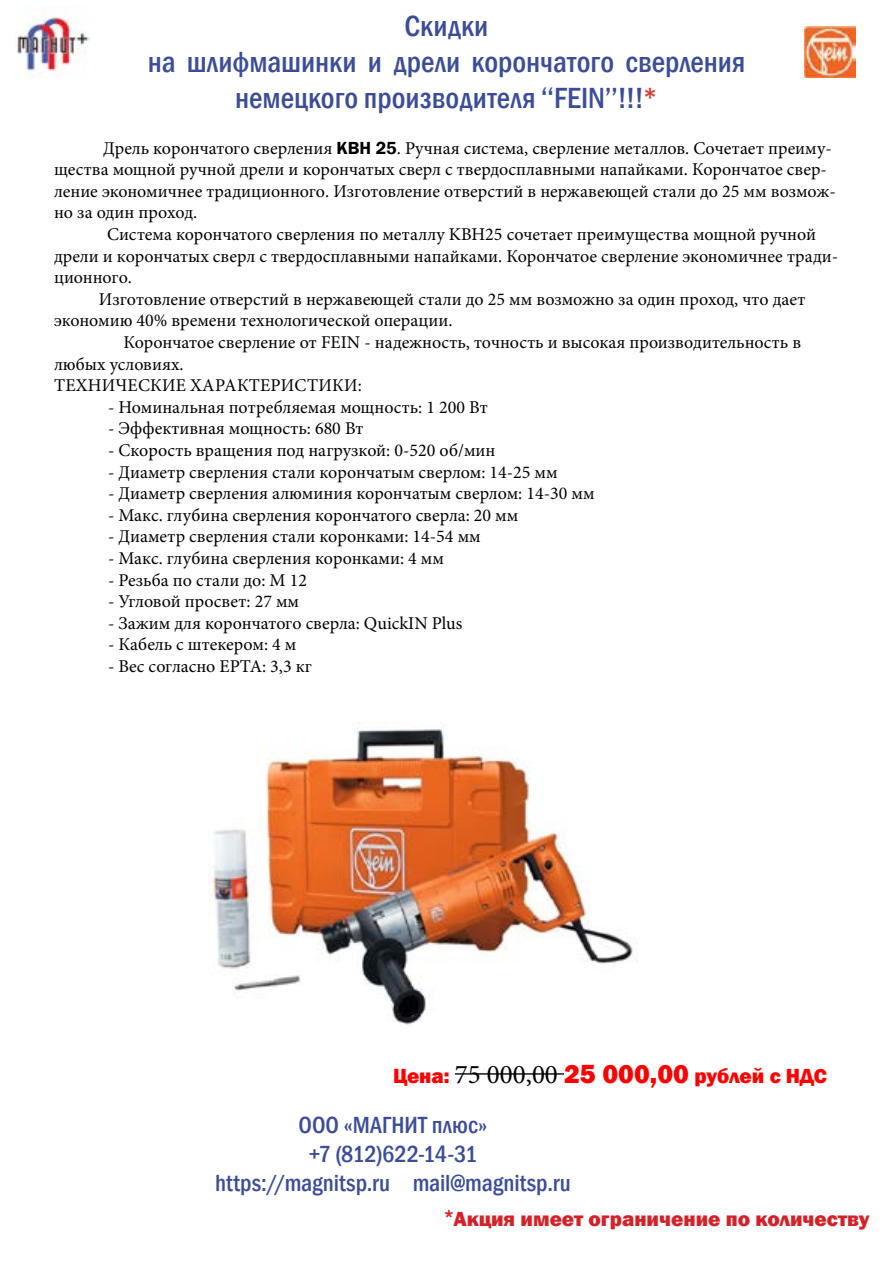
<style>
.page{position:relative;width:893px;height:1263px;background:#fff}
.page>*{position:absolute;margin:0;border:0;box-sizing:border-box;transform-origin:0 0}
.t1{font:500 condensed 30px/36px "Franklin Gothic";color:#3b4d96;text-align:center}
.t2{font:500 condensed 24px/28.8px "Franklin Gothic";color:#3b4d96;text-align:center}
.t3{font:800 21px "Franklin Gothic";color:#d2232a}
.t4{font:800 21px "Franklin Gothic";color:#f00}
.t5{font:18px/21.6px "Minion Pro";color:#000}
.s1{color:#d54134}
.s2{font-family:"Franklin Gothic";font-weight:600}
.s3{font-family:"Minion Pro";font-weight:400;font-size:27px;color:#000}
.s4{font-size:27px}
.s5{font-family:"Bahnschrift";font-weight:400}
</style>
<div class="page">
<img style="left:208px;top:723px;width:430px;height:302px">
<img style="left:15px;top:6px;width:74px;height:72px">
<img style="left:804px;top:27px;width:52px;height:51px">
<hr style="left:455px;top:1073px;width:109px;height:1px;background:#000">
<h1 class="t1" style="left:148px;top:8px;width:599px">Скидки<br>на шлифмашинки и дрели корончатого сверления немецкого производителя ‘‘FEIN’’!!!<span class="s1">*</span></h1>
<p class="t5" style="left:54px;top:137px;width:783px;text-indent:49px">Дрель корончатого сверления <span class="s2">KBH 25</span>. Ручная система, сверление металлов. Сочетает преиму&shy;щества мощной ручной дрели и корончатых сверл с твердосплавными напайками. Корончатое свер&shy;ление экономичнее традиционного. Изготовление отверстий в нержавеющей стали до 25 мм возмож&shy;но за один проход.</p>
<p class="t5" style="left:107px;top:223px;width:710px">Система корончатого сверления по металлу KBH25 сочетает преимущества мощной ручной</p>
<p class="t5" style="left:54px;top:245px;width:786px">дрели и корончатых сверл с твердосплавными напайками. Корончатое сверление экономичнее тради-</p>
<p class="t5" style="left:54px;top:267px;width:79px">ционного.</p>
<p class="t5" style="left:99px;top:288px;width:708px">Изготовление отверстий в нержавеющей стали до 25 мм возможно за один проход, что дает</p>
<p class="t5" style="left:54px;top:310px;width:400px">экономию 40% времени технологической операции.</p>
<p class="t5" style="left:123px;top:331px;width:679px">Корончатое сверление от FEIN - надежность, точность и высокая производительность в</p>
<p class="t5" style="left:54px;top:353px;width:131px">любых условиях.</p>
<p class="t5" style="left:54px;top:375px;width:309px">ТЕХНИЧЕСКИЕ ХАРАКТЕРИСТИКИ:</p>
<p class="t5" style="left:108px;top:396px;width:381px">- Номинальная потребляемая мощность: 1 200 Вт</p>
<p class="t5" style="left:108px;top:418px;width:257px">- Эффективная мощность: 680 Вт</p>
<p class="t5" style="left:108px;top:439px;width:389px">- Скорость вращения под нагрузкой: 0-520 об/мин</p>
<p class="t5" style="left:108px;top:461px;width:451px">- Диаметр сверления стали корончатым сверлом: 14-25 мм</p>
<p class="t5" style="left:108px;top:483px;width:488px">- Диаметр сверления алюминия корончатым сверлом: 14-30 мм</p>
<p class="t5" style="left:108px;top:504px;width:412px">- Макс. глубина сверления корончатого сверла: 20 мм</p>
<p class="t5" style="left:108px;top:526px;width:374px">- Диаметр сверления стали коронками: 14-54 мм</p>
<p class="t5" style="left:108px;top:547px;width:337px">- Макс. глубина сверления коронками: 4 мм</p>
<p class="t5" style="left:108px;top:569px;width:200px">- Резьба по стали до: M 12</p>
<p class="t5" style="left:108px;top:591px;width:193px">- Угловой просвет: 27 мм</p>
<p class="t5" style="left:108px;top:612px;width:356px">- Зажим для корончатого сверла: QuickIN Plus</p>
<p class="t5" style="left:108px;top:634px;width:190px">- Кабель с штекером: 4 м</p>
<p class="t5" style="left:108px;top:655px;width:205px">- Вес согласно EPTA: 3,3 кг</p>
<p class="t4" style="left:393px;top:1062px;width:435px">Цена: <span class="s3">75 000,00</span> <span class="s4">25 000,00</span> рублей с НДС</p>
<h2 class="t2" style="left:215px;top:1110px;width:357px">ООО «МАГНИТ плюс»<br>+7 (812)622-14-31<br>https://magnitsp.ru mail@magnitsp.ru</h2>
<p class="t3" style="left:444px;top:1205px;width:427px"><span class="s5">*</span>Акция имеет ограничение по количеству</p>
</div>
